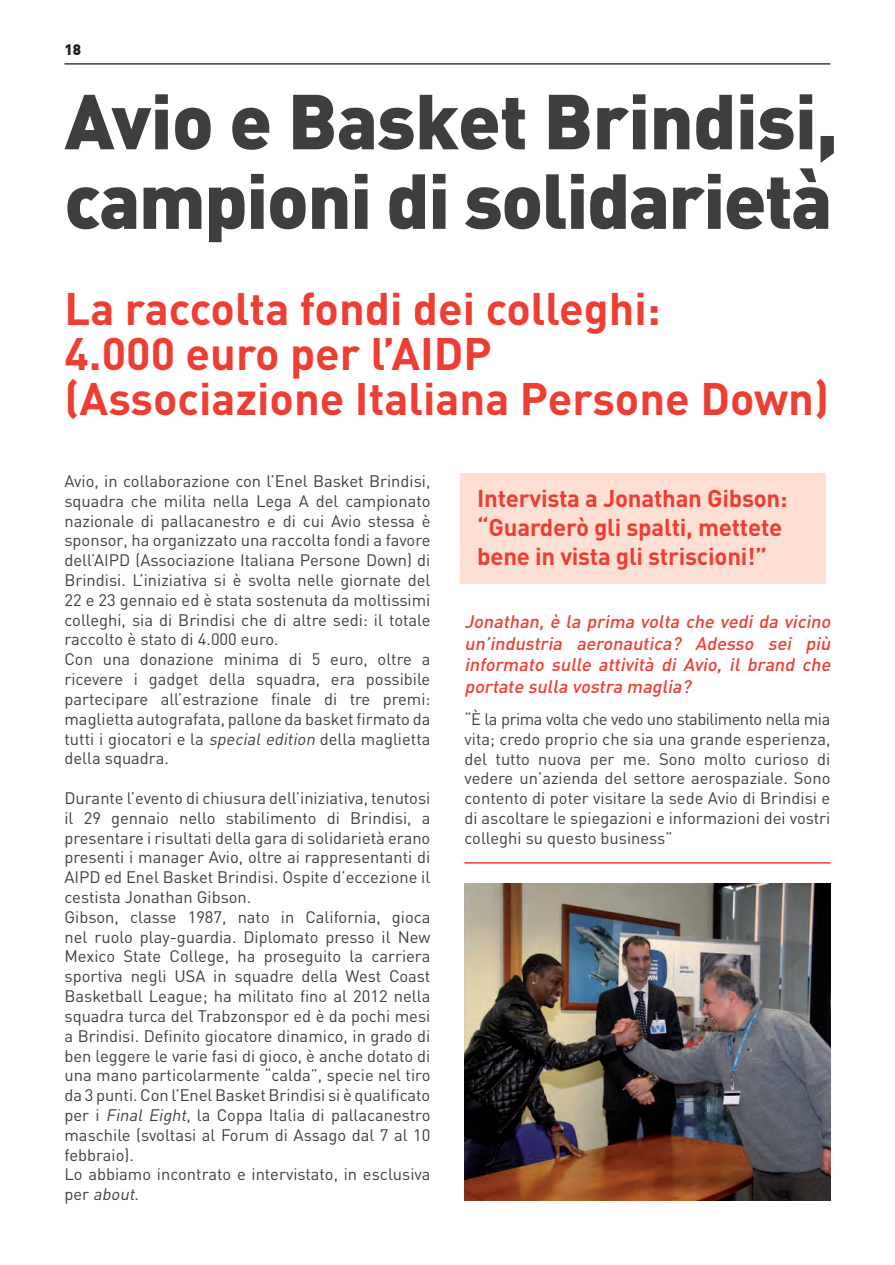
<style>
.page{position:relative;width:895px;height:1265px;background:#fff}
.page>*{position:absolute;margin:0;border:0;box-sizing:border-box;transform-origin:0 0}
.t1{font:900 76.5px/79.5px "DIN";letter-spacing:-.02em;color:#3e3e3f}
.t2{font:700 45px/45px "DIN";color:#ee3e34}
.t3{font:700 24px/28.8px "DIN";letter-spacing:-.01em;color:#ee3e34}
.t4{font:italic 500 18px/21.6px "DIN";color:#ee3e34;text-align:justify}
.t5{font:16.5px/19.8px "DIN";color:#3e3e3f}
.t6{font:900 15px "DIN";color:#231f20}
.s1{font-style:italic}
</style>
<div class="page">
<div style="left:460px;top:473px;width:366px;height:111px;background:#fde0d3"></div>
<hr style="left:64px;top:63px;width:766px;height:2px;background:#3e3e3f">
<hr style="left:464px;top:861px;width:366px;height:2px;background:#ee3e34">
<img style="left:464px;top:883px;width:366px;height:316px">
<p class="t6" style="left:64px;top:40px;width:18px">18</p>
<h1 class="t1" style="left:64px;top:78px;width:775px">Avio e Basket Brindisi, campioni di solidarietà</h1>
<h2 class="t2" style="left:64px;top:284px;width:766px">La raccolta fondi dei colleghi:<br>4.000 euro per l’AIDP<br>(Associazione Italiana Persone Down)</h2>
<p class="t5" style="left:64px;top:470px;width:367px">Avio, in collaborazione con l’Enel Basket Brindisi, squadra che milita nella Lega A del campionato nazionale di pallacanestro e di cui Avio stessa è sponsor, ha organizzato una raccolta fondi a favore dell’AIPD (Associazione Italiana Persone Down) di Brindisi. L’iniziativa si è svolta nelle giornate del 22 e 23 gennaio ed è stata sostenuta da moltissimi colleghi, sia di Brindisi che di altre sedi: il totale raccolto è stato di 4.000 euro.<br>Con una donazione minima di 5 euro, oltre a ricevere i gadget della squadra, era possibile partecipare all’estrazione finale di tre premi: maglietta autografata, pallone da basket firmato da tutti i giocatori e la <span class="s1">special edition</span> della maglietta della squadra.</p>
<p class="t5" style="left:64px;top:787px;width:367px">Durante l’evento di chiusura dell’iniziativa, tenutosi il 29 gennaio nello stabilimento di Brindisi, a presentare i risultati della gara di solidarietà erano presenti i manager Avio, oltre ai rappresentanti di AIPD ed Enel Basket Brindisi. Ospite d’eccezione il cestista Jonathan Gibson.<br>Gibson, classe 1987, nato in California, gioca nel ruolo play-guardia. Diplomato presso il New Mexico State College, ha proseguito la carriera sportiva negli USA in squadre della West Coast Basketball League; ha militato fino al 2012 nella squadra turca del Trabzonspor ed è da pochi mesi a Brindisi. Definito giocatore dinamico, in grado di ben leggere le varie fasi di gioco, è anche dotato di una mano particolarmente “calda”, specie nel tiro da 3 punti. Con l’Enel Basket Brindisi si è qualificato per i <span class="s1">Final Eight</span>, la Coppa Italia di pallacanestro maschile (svoltasi al Forum di Assago dal 7 al 10 febbraio).<br>Lo abbiamo incontrato e intervistato, in esclusiva p e r <span class="s1">about</span>.</p>
<h3 class="t3" style="left:477px;top:483px;width:312px">I ntervista a Jonathan Gibson: “Guarderò gli spalti, mettete bene in vista gli striscioni!”</h3>
<p class="t4" style="left:464px;top:610px;width:371px">Jonathan, è la prima volta che vedi da vicino un’industria aeronautica? Adesso sei più informato sulle attività di Avio, il brand che portate sulla vostra maglia?</p>
<p class="t5" style="left:464px;top:708px;width:367px;text-align:justify">“È la prima volta che vedo uno stabilimento nella mia vita; credo proprio che sia una grande esperienza, del tutto nuova per me. Sono molto curioso di vedere un’azienda del settore aerospaziale. Sono contento di poter visitare la sede Avio di Brindisi e di ascoltare le spiegazioni e informazioni dei vostri colleghi su questo business”</p>
</div>
